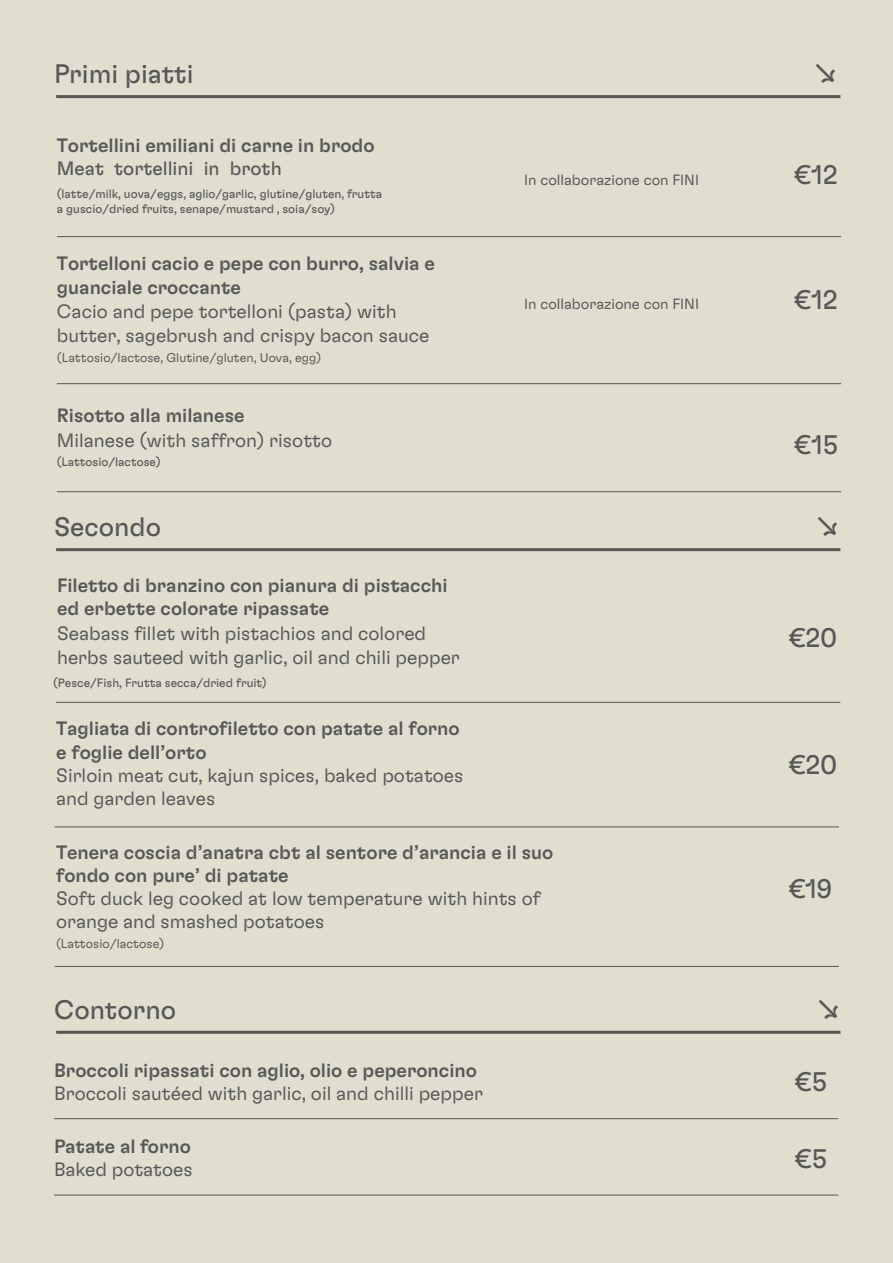
<style>
.page{position:relative;width:893px;height:1263px;background:#e0decf}
.page>*{position:absolute;margin:0;border:0;box-sizing:border-box;transform-origin:0 0}
.t1{font:26.85px "GT Flexa";color:#575756}
.t2{font:500 26.85px "GT Flexa";color:#575756}
.t3{font:300 19.35px/23.1px "GT Flexa";color:#575756}
.t4{font:500 19.35px/23.1px "GT Flexa";color:#575756}
.t5{font:19.35px "GT Flexa";color:#575756}
.t6{font:300 14.85px "GT Flexa";color:#575756}
.t7{font:300 12.75px "GT Flexa";color:#575756}
.t8{font:12.15px/14.5px "GT Flexa";color:#575756}
</style>
<div class="page">
<hr style="left:56px;top:548px;width:784px;height:3px;background:#575756">
<hr style="left:56px;top:1031px;width:784px;height:3px;background:#575756">
<hr style="left:56px;top:702px;width:784px;height:1px;background:#575756">
<hr style="left:54px;top:1118px;width:784px;height:1px;background:#575756">
<hr style="left:54px;top:1195px;width:784px;height:1px;background:#575756">
<hr style="left:55px;top:827px;width:784px;height:1px;background:#575756">
<hr style="left:56px;top:95px;width:784px;height:3px;background:#575756">
<hr style="left:57px;top:236px;width:784px;height:1px;background:#575756">
<hr style="left:57px;top:383px;width:784px;height:1px;background:#575756">
<hr style="left:57px;top:491px;width:784px;height:1px;background:#575756">
<hr style="left:55px;top:966px;width:784px;height:1px;background:#575756">
<h1 class="t1" style="left:54px;top:57px;width:141px">Primi piatti</h1>
<p class="t4" style="left:57px;top:133px;width:319px">Tortellini emiliani di carne in brodo</p>
<p class="t5" style="left:57px;top:156px;width:226px">Meat tortellini in broth</p>
<p class="t8" style="left:57px;top:186px;width:327px">(latte/milk, uova/eggs, aglio/garlic, glutine/gluten, frutta a guscio/dried fruits, senape/mustard , soia/soy)</p>
<p class="t4" style="left:57px;top:250px;width:379px;line-height:24.2px">Tortelloni cacio e pepe con burro, salvia e guanciale croccante</p>
<p class="t3" style="left:57px;top:298px;width:374px;line-height:24.2px">Cacio and pepe tortelloni (pasta) with butter, sagebrush and crispy bacon sauce</p>
<p class="t7" style="left:57px;top:349px;width:266px">(Lattosio/lactose, Glutine/gluten, Uova, egg)</p>
<p class="t4" style="left:57px;top:403px;width:189px">Risotto alla milanese</p>
<p class="t3" style="left:57px;top:428px;width:277px">Milanese (with saffron) risotto</p>
<p class="t8" style="left:57px;top:454px;width:105px">(Lattosio/lactose)</p>
<h1 class="t1" style="left:54px;top:510px;width:109px">Secondo</h1>
<p class="t4" style="left:57px;top:572px;width:392px;line-height:23.7px">Filetto di branzino con pianura di pistacchi ed erbette colorate ripassate</p>
<p class="t3" style="left:57px;top:621px;width:404px;line-height:23.7px">Seabass fillet with pistachios and colored herbs sauteed with garlic, oil and chili pepper</p>
<p class="t8" style="left:53px;top:675px;width:215px">(Pesce/Fish, Frutta secca/dried fruit)</p>
<p class="t4" style="left:56px;top:716px;width:405px">Tagliata di controfiletto con patate al forno e foglie dell’orto</p>
<p class="t3" style="left:56px;top:763px;width:409px">Sirloin meat cut, kajun spices, baked potatoes and garden leaves</p>
<p class="t6" style="left:524px;top:170px;width:176px">In collaborazione con FINI</p>
<p class="t6" style="left:524px;top:294px;width:176px">In collaborazione con FINI</p>
<p class="t4" style="left:56px;top:840px;width:499px">Tenera coscia d’anatra cbt al sentore d’arancia e il suo fondo con pure’ di patate</p>
<p class="t3" style="left:56px;top:886px;width:486px">Soft duck leg cooked at low temperature with hints of orange and smashed potatoes</p>
<p class="t7" style="left:56px;top:936px;width:110px">(Lattosio/lactose)</p>
<h1 class="t1" style="left:54px;top:993px;width:123px">Contorno</h1>
<p class="t4" style="left:54px;top:1057px;width:424px">Broccoli ripassati con aglio, olio e peperoncino</p>
<p class="t3" style="left:54px;top:1081px;width:430px">Broccoli sautéed with garlic, oil and chilli pepper</p>
<p class="t4" style="left:54px;top:1134px;width:138px">Patate al forno</p>
<p class="t3" style="left:54px;top:1157px;width:140px">Baked potatoes</p>
<h1 class="t2" style="left:815px;top:57px;width:23px">↘</h1>
<h1 class="t1" style="left:794px;top:157px;width:45px">€12</h1>
<h1 class="t1" style="left:794px;top:283px;width:45px">€12</h1>
<h1 class="t1" style="left:794px;top:427px;width:45px">€15</h1>
<h1 class="t2" style="left:817px;top:510px;width:23px">↘</h1>
<h1 class="t1" style="left:789px;top:621px;width:50px">€20</h1>
<h1 class="t1" style="left:789px;top:748px;width:50px">€20</h1>
<h1 class="t1" style="left:789px;top:872px;width:45px">€19</h1>
<h1 class="t2" style="left:818px;top:993px;width:23px">↘</h1>
<h1 class="t1" style="left:795px;top:1065px;width:33px">€5</h1>
<h1 class="t1" style="left:795px;top:1141px;width:33px">€5</h1>
</div>
